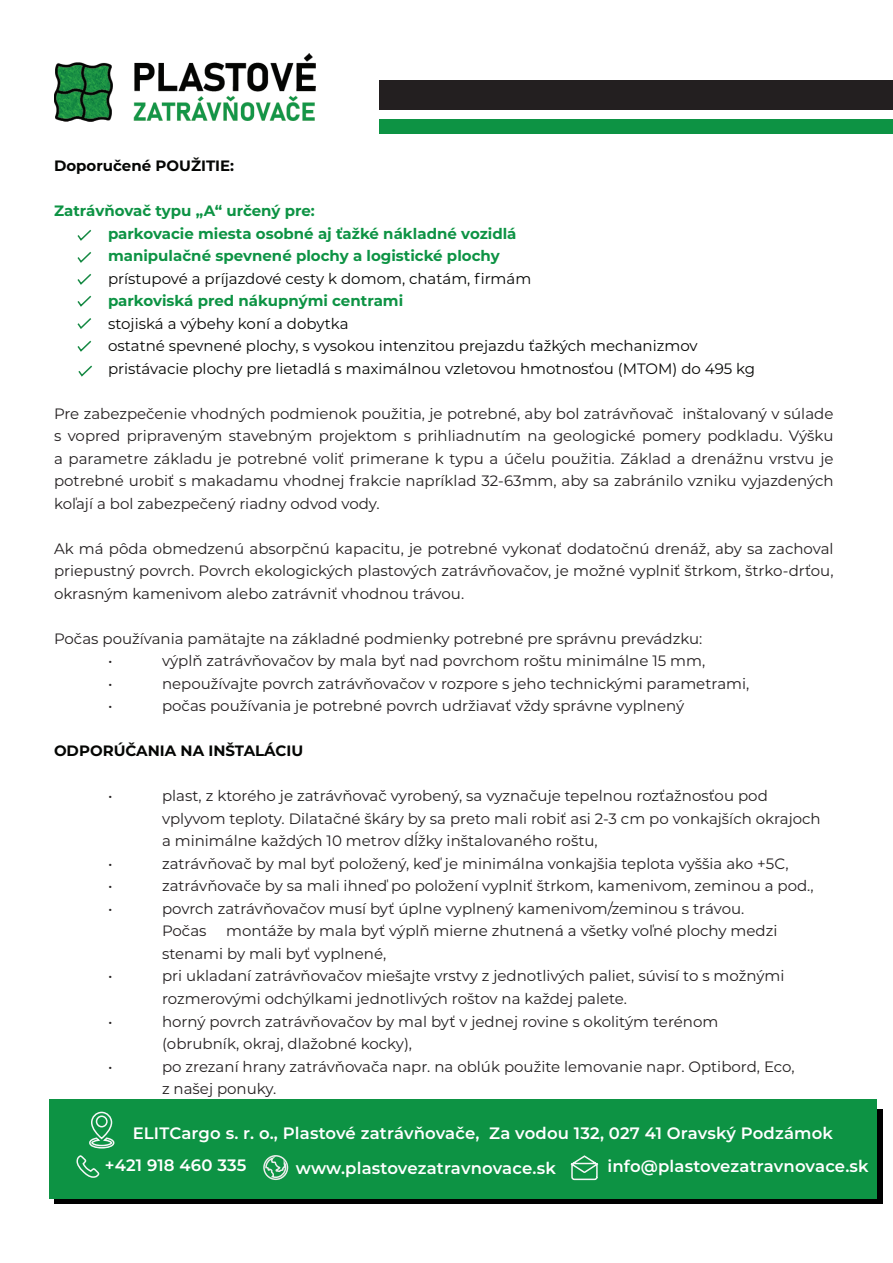
<style>
.page{position:relative;width:893px;height:1263px;background:#fff}
.page>*{position:absolute;margin:0;border:0;box-sizing:border-box;transform-origin:0 0}
.t1{font:600 16.5px/32.2px "Montserrat";letter-spacing:.01em;color:#fff}
.t2{font:15px/22.5px "Montserrat";color:#231f20}
.t3{font:15px/22.5px "Montserrat";color:#050604}
.t4{font:700 15px/22.5px "Montserrat";color:#0d9344}
.t5{font:700 15px "Montserrat";color:#050604}
</style>
<div class="page">
<div style="left:54px;top:1109px;width:829px;height:94px;background:linear-gradient(to right,#000,#000)"></div>
<div style="left:49px;top:1099px;width:828px;height:99px;background:#0d9344"></div>
<svg style="left:76px;top:1111px;width:39px;height:67px"></svg>
<svg style="left:263px;top:1155px;width:26px;height:26px"></svg>
<svg style="left:570px;top:1155px;width:29px;height:26px"></svg>
<img style="left:54px;top:54px;width:261px;height:67px">
<div style="left:380px;top:80px;width:513px;height:29px;background:#231f20"></div>
<div style="left:380px;top:120px;width:513px;height:14px;background:#0d9344"></div>
<svg style="left:77px;top:252px;width:15px;height:11px"></svg>
<svg style="left:77px;top:273px;width:15px;height:12px"></svg>
<svg style="left:77px;top:295px;width:15px;height:12px"></svg>
<svg style="left:77px;top:318px;width:15px;height:11px"></svg>
<svg style="left:77px;top:340px;width:15px;height:12px"></svg>
<svg style="left:77px;top:229px;width:15px;height:12px"></svg>
<svg style="left:78px;top:365px;width:14px;height:12px"></svg>
<p class="t5" style="left:54px;top:155px;width:182px">Doporučené POUŽITIE:</p>
<p class="t4" style="left:108px;top:199px;width:410px;text-indent:-54px">Zatrávňovač typu „A“ určený pre:<br>parkovacie miesta osobné aj ťažké nákladné vozidlá manipulačné spevnené plochy a logistické plochy</p>
<p class="t3" style="left:108px;top:267px;width:425px">prístupové a príjazdové cesty k domom, chatám, firmám</p>
<p class="t4" style="left:108px;top:289px;width:297px">parkoviská pred nákupnými centrami</p>
<p class="t3" style="left:108px;top:312px;width:649px">stojiská a výbehy koní a dobytka<br>ostatné spevnené plochy, s vysokou intenzitou prejazdu ťažkých mechanizmov pristávacie plochy pre lietadlá s maximálnou vzletovou hmotnosťou (MTOM) do 495 kg</p>
<p class="t2" style="left:54px;top:402px;width:781px;text-align:justify">Pre zabezpečenie vhodných podmienok použitia, je potrebné, aby bol zatrávňovač inštalovaný v súlade s vopred pripraveným stavebným projektom s prihliadnutím na geologické pomery podkladu. Výšku a parametre základu je potrebné voliť primerane k typu a účelu použitia. Základ a drenážnu vrstvu je potrebné urobiť s makadamu vhodnej frakcie napríklad 32-63mm, aby sa zabránilo vzniku vyjazdených koľají a bol zabezpečený riadny odvod vody.</p>
<p class="t2" style="left:54px;top:537px;width:781px;text-align:justify">Ak má pôda obmedzenú absorpčnú kapacitu, je potrebné vykonať dodatočnú drenáž, aby sa zachoval priepustný povrch. Povrch ekologických plastových zatrávňovačov, je možné vyplniť štrkom, štrko-drťou, okrasným kamenivom alebo zatrávniť vhodnou trávou.</p>
<p class="t2" style="left:108px;top:627px;width:596px;text-indent:-54px">Počas používania pamätajte na základné podmienky potrebné pre správnu prevádzku: •</p>
<p class="t2" style="left:162px;top:649px;width:545px">výplň zatrávňovačov by mala byť nad povrchom roštu minimálne 15 mm,</p>
<p class="t2" style="left:108px;top:672px;width:6px">•</p>
<p class="t2" style="left:162px;top:672px;width:589px">nepoužívajte povrch zatrávňovačov v rozpore s jeho technickými parametrami,</p>
<p class="t2" style="left:108px;top:694px;width:6px">•</p>
<p class="t2" style="left:162px;top:694px;width:524px">počas používania je potrebné povrch udržiavať vždy správne vyplnený</p>
<p class="t5" style="left:54px;top:740px;width:251px">ODPORÚČANIA NA INŠTALÁCIU</p>
<p class="t2" style="left:108px;top:784px;width:6px">•</p>
<p class="t2" style="left:162px;top:784px;width:660px">plast, z ktorého je zatrávňovač vyrobený, sa vyznačuje tepelnou rozťažnosťou pod vplyvom teploty. Dilatačné škáry by sa preto mali robiť asi 2-3 cm po vonkajších okrajoch a minimálne každých 10 metrov dĺžky inštalovaného roštu,</p>
<p class="t2" style="left:108px;top:852px;width:6px">•</p>
<p class="t2" style="left:162px;top:852px;width:628px">zatrávňovač by mal byť položený, keď je minimálna vonkajšia teplota vyššia ako +5C,</p>
<p class="t2" style="left:108px;top:874px;width:6px">•</p>
<p class="t2" style="left:162px;top:874px;width:653px">zatrávňovače by sa mali ihneď po položení vyplniť štrkom, kamenivom, zeminou a pod.,</p>
<p class="t2" style="left:108px;top:897px;width:6px">•</p>
<p class="t2" style="left:162px;top:897px;width:584px">povrch zatrávňovačov musí byť úplne vyplnený kamenivom/zeminou s trávou.<br>Počas</p>
<p class="t2" style="left:162px;top:919px;width:617px;text-indent:64px">montáže by mala byť výplň mierne zhutnená a všetky voľné plochy medzi stenami by mali byť vyplnené,</p>
<p class="t2" style="left:108px;top:964px;width:6px">•</p>
<p class="t2" style="left:162px;top:964px;width:624px">pri ukladaní zatrávňovačov miešajte vrstvy z jednotlivých paliet, súvisí to s možnými rozmerovými odchýlkami jednotlivých roštov na každej palete.</p>
<p class="t2" style="left:108px;top:1009px;width:6px">•</p>
<p class="t2" style="left:162px;top:1009px;width:558px">horný povrch zatrávňovačov by mal byť v jednej rovine s okolitým terénom (obrubník, okraj, dlažobné kocky),</p>
<p class="t2" style="left:108px;top:1054px;width:6px">•</p>
<p class="t2" style="left:162px;top:1054px;width:634px">po zrezaní hrany zatrávňovača napr. na oblúk použite lemovanie napr. Optibord, Eco, z našej ponuky.</p>
<p class="t1" style="left:105px;top:1116px;width:730px;text-indent:28px">ELITCargo s. r. o., Plastové zatrávňovače, Za vodou 132, 027 41 Oravský Podzámok +421 918 460 335</p>
<p class="t1" style="left:296px;top:1151px;width:261px">www.plastovezatravnovace.sk</p>
<p class="t1" style="left:607px;top:1149px;width:263px">info@plastovezatravnovace.sk</p>
</div>
